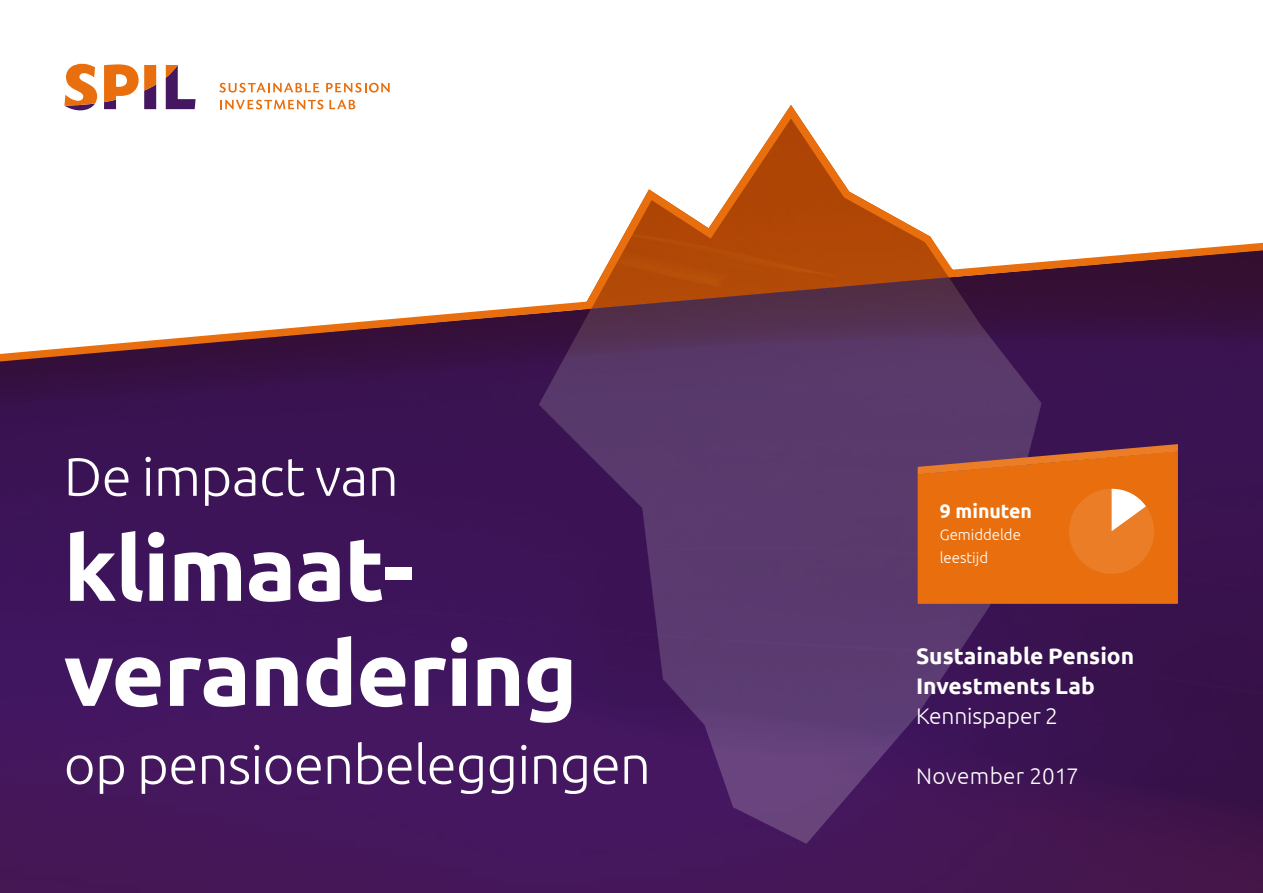
<style>
.page{position:relative;width:1263px;height:893px;background:#fff}
.page>*{position:absolute;margin:0;border:0;box-sizing:border-box;transform-origin:0 0}
.t1{font:700 90px/105px "Ubuntu";letter-spacing:-.015em;color:#fff}
.t2{font:300 54px "Ubuntu";letter-spacing:-.015em;color:#fff}
.t3{font:700 22.5px/30px "Ubuntu";color:#fff}
.t4{font:300 22.5px "Ubuntu";letter-spacing:-.005em;color:#fff}
.t5{font:300 22.5px "Ubuntu";letter-spacing:.015em;color:#fff}
.t6{font:700 19.5px "Ubuntu";color:#fff}
.t7{font:300 15px/22.5px "Ubuntu";color:#fff}
</style>
<div class="page">
<img style="left:0;top:370px;width:1263px;height:523px">
<img style="left:539px;top:370px;width:502px;height:474px">
<svg style="left:65px;top:64px;width:32px;height:34px"></svg>
<svg style="left:166px;top:65px;width:12px;height:33px"></svg>
<svg style="left:104px;top:64px;width:52px;height:34px"></svg>
<svg style="left:220px;top:83px;width:99px;height:10px"></svg>
<svg style="left:326px;top:83px;width:64px;height:10px"></svg>
<svg style="left:0;top:98px;width:1263px;height:272px"></svg>
<svg style="left:918px;top:444px;width:260px;height:160px;background:#de6e1c"></svg>
<p class="t2" style="left:64px;top:444px;width:336px">De impact van</p>
<h1 class="t1" style="left:64px;top:515px;width:515px">klimaat&shy;verandering</h1>
<p class="t2" style="left:64px;top:732px;width:589px">op pensioenbeleggingen</p>
<p class="t6" style="left:940px;top:499px;width:94px">9 minuten</p>
<p class="t7" style="left:940px;top:523px;width:83px">Gemiddelde leestijd</p>
<p class="t3" style="left:916px;top:640px;width:220px">Sustainable Pension<br>Investments Lab</p>
<p class="t4" style="left:916px;top:702px;width:143px">Kennispaper 2</p>
<p class="t5" style="left:916px;top:762px;width:164px">November 2017</p>
</div>
